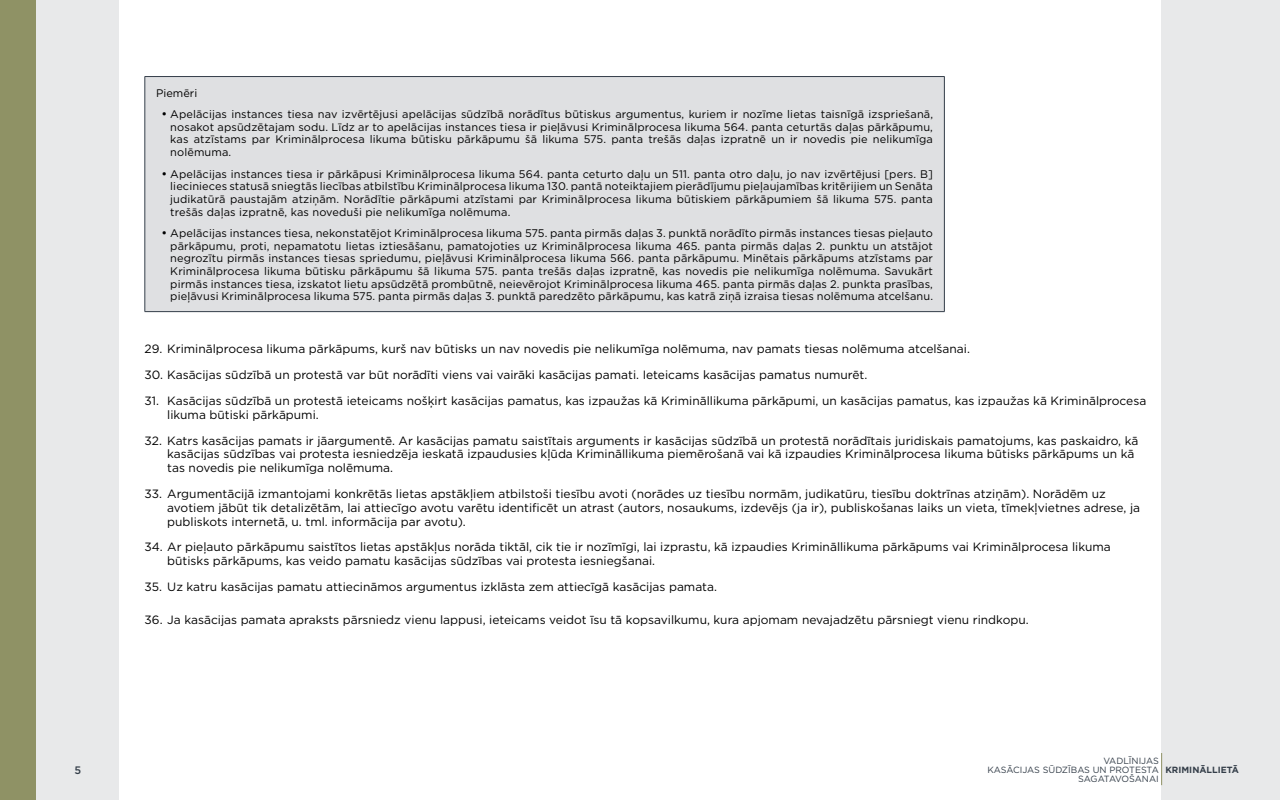
<style>
.page{position:relative;width:1280px;height:800px;background:#fff}
.page>*{position:absolute;margin:0;border:0;box-sizing:border-box;transform-origin:0 0}
.t1{font:12px/13.8px "Gotham";color:#000}
.List_Paragraph{font:11px/12.7px "Gotham";letter-spacing:.01em;color:#000;text-align:justify}
.t2{font:500 10.9px "Gotham";color:#343e49}
.t3{font:9px/9px "Gotham";letter-spacing:-.005em;color:#343e49;text-align:right}
.t4{font:700 9px "Gotham";color:#343e49}
</style>
<div class="page">
<div style="left:0;top:0;width:119px;height:800px;background:#e8e9ea"></div>
<div style="left:0;top:0;width:36px;height:800px;background:#8f9265"></div>
<div style="left:1162px;top:0;width:118px;height:800px;background:#e8e9ea"></div>
<hr style="left:1161px;top:753px;width:1px;height:32px;background:#8f9265">
<div style="left:145px;top:77px;width:799px;height:235px;background:#dfe0e2"></div>
<hr style="left:145px;top:76px;width:800px;height:1px;background:#343e49">
<hr style="left:145px;top:77px;width:1px;height:234px;background:#343e49">
<hr style="left:944px;top:77px;width:1px;height:234px;background:#343e49">
<hr style="left:145px;top:311px;width:800px;height:1px;background:#343e49">
<p class="List_Paragraph" style="left:156px;top:86px;width:43px">Piemēri</p>
<p class="List_Paragraph" style="left:170px;top:108px;width:764px;text-indent:-9px">• Apelācijas instances tiesa nav izvērtējusi apelācijas sūdzībā norādītus būtiskus argumentus, kuriem ir nozīme lietas taisnīgā izspriešanā, nosakot apsūdzētajam sodu. Līdz ar to apelācijas instances tiesa ir pieļāvusi Kriminālprocesa likuma 564. panta ceturtās daļas pārkāpumu, kas atzīstams par Kriminālprocesa likuma būtisku pārkāpumu šā likuma 575. panta trešās daļas izpratnē un ir novedis pie nelikumīga nolēmuma.</p>
<p class="List_Paragraph" style="left:170px;top:167px;width:764px;text-indent:-9px">• Apelācijas instances tiesa ir pārkāpusi Kriminālprocesa likuma 564. panta ceturto daļu un 511. panta otro daļu, jo nav izvērtējusi [pers. B] liecinieces statusā sniegtās liecības atbilstību Kriminālprocesa likuma 130. pantā noteiktajiem pierādījumu pieļaujamības kritērijiem un Senāta judikatūrā paustajām atziņām. Norādītie pārkāpumi atzīstami par Kriminālprocesa likuma būtiskiem pārkāpumiem šā likuma 575. panta trešās daļas izpratnē, kas noveduši pie nelikumīga nolēmuma.</p>
<p class="List_Paragraph" style="left:170px;top:227px;width:764px;text-indent:-9px">• Apelācijas instances tiesa, nekonstatējot Kriminālprocesa likuma 575. panta pirmās daļas 3. punktā norādīto pirmās instances tiesas pieļauto pārkāpumu, proti, nepamatotu lietas iztiesāšanu, pamatojoties uz Kriminālprocesa likuma 465. panta pirmās daļas 2. punktu un atstājot negrozītu pirmās instances tiesas spriedumu, pieļāvusi Kriminālprocesa likuma 566. panta pārkāpumu. Minētais pārkāpums atzīstams par Kriminālprocesa likuma būtisku pārkāpumu šā likuma 575. panta trešās daļas izpratnē, kas novedis pie nelikumīga nolēmuma. Savukārt pirmās instances tiesa, izskatot lietu apsūdzētā prombūtnē, neievērojot Kriminālprocesa likuma 465. panta pirmās daļas 2. punkta prasības, pieļāvusi Kriminālprocesa likuma 575. panta pirmās daļas 3. punktā paredzēto pārkāpumu, kas katrā ziņā izraisa tiesas nolēmuma atcelšanu.</p>
<p class="t1" style="left:145px;top:342px;width:827px">29. Kriminālprocesa likuma pārkāpums, kurš nav būtisks un nav novedis pie nelikumīga nolēmuma, nav pamats tiesas nolēmuma atcelšanai.</p>
<p class="t1" style="left:145px;top:368px;width:724px">30. Kasācijas sūdzībā un protestā var būt norādīti viens vai vairāki kasācijas pamati. Ieteicams kasācijas pamatus numurēt.</p>
<p class="t1" style="left:167px;top:394px;width:981px;text-indent:-23px">31. Kasācijas sūdzībā un protestā ieteicams nošķirt kasācijas pamatus, kas izpaužas kā Krimināllikuma pārkāpumi, un kasācijas pamatus, kas izpaužas kā Kriminālprocesa likuma būtiski pārkāpumi.</p>
<p class="t1" style="left:167px;top:433px;width:973px;text-indent:-23px">32. Katrs kasācijas pamats ir jāargumentē. Ar kasācijas pamatu saistītais arguments ir kasācijas sūdzībā un protestā norādītais juridiskais pamatojums, kas paskaidro, kā kasācijas sūdzības vai protesta iesniedzēja ieskatā izpaudusies kļūda Krimināllikuma piemērošanā vai kā izpaudies Kriminālprocesa likuma būtisks pārkāpums un kā tas novedis pie nelikumīga nolēmuma.</p>
<p class="t1" style="left:167px;top:487px;width:974px;text-indent:-23px">33. Argumentācijā izmantojami konkrētās lietas apstākļiem atbilstoši tiesību avoti (norādes uz tiesību normām, judikatūru, tiesību doktrīnas atziņām). Norādēm uz avotiem jābūt tik detalizētām, lai attiecīgo avotu varētu identificēt un atrast (autors, nosaukums, izdevējs (ja ir), publiskošanas laiks un vieta, tīmekļvietnes adrese, ja publiskots internetā, u. tml. informācija par avotu).</p>
<p class="t1" style="left:167px;top:540px;width:945px;text-indent:-23px">34. Ar pieļauto pārkāpumu saistītos lietas apstākļus norāda tiktāl, cik tie ir nozīmīgi, lai izprastu, kā izpaudies Krimināllikuma pārkāpums vai Kriminālprocesa likuma būtisks pārkāpums, kas veido pamatu kasācijas sūdzības vai protesta iesniegšanai.</p>
<p class="t1" style="left:145px;top:580px;width:574px">35. Uz katru kasācijas pamatu attiecināmos argumentus izklāsta zem attiecīgā kasācijas pamata.</p>
<p class="t1" style="left:145px;top:612px;width:886px">36. Ja kasācijas pamata apraksts pārsniedz vienu lappusi, ieteicams veidot īsu tā kopsavilkumu, kura apjomam nevajadzētu pārsniegt vienu rindkopu.</p>
<p class="t3" style="left:988px;top:756px;width:173px">VADLĪNIJAS<br>KASĀCIJAS SŪDZĪBAS UN PROTESTA<br>SAGATAVOŠANAI</p>
<p class="t2" style="left:75px;top:763px;width:8px">5</p>
<p class="t4" style="left:1165px;top:764px;width:75px">KRIMINĀLLIETĀ</p>
</div>
